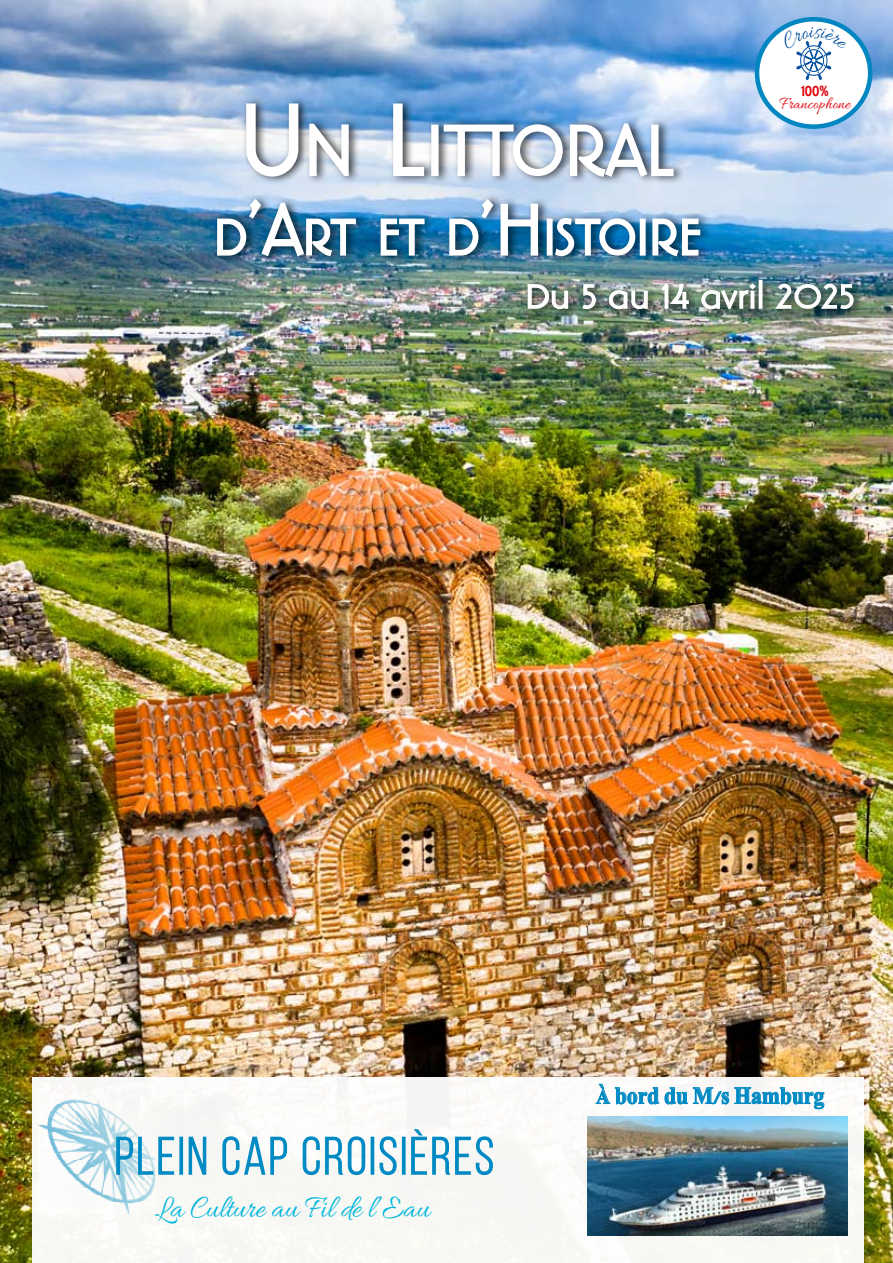
<style>
.page{position:relative;width:893px;height:1263px;background:#fff}
.page>*{position:absolute;margin:0;border:0;box-sizing:border-box;transform-origin:0 0}
.t1{font:86.85px "Linotype Banjoman Text";color:#fff;scale:.95 1}
.t2{font:61.2px "Linotype Banjoman Text";color:#fff;scale:.95 1}
.t3{font:52.5px "Bebas Neue";letter-spacing:.05em;color:#008ac4}
.t4{font:40.95px "Linotype Banjoman Text";color:#fff;scale:1.06 1}
.t5{font:33px "Allura";color:#00b5dc;scale:.9 1}
.t6{font:700 24px "David";color:#008ac4;scale:.9 1}
.t7{font:18px "Allura";color:#e3000b;scale:.92 1}
.t8{font:15.75px "ARESSENCE";color:#e3000b;scale:.91 1}
.s1{font-size:124.05px}
.s2{font-size:87.45px}
.s3{font-family:"Angsana New";font-size:33px}
</style>
<div class="page">
<img style="left:0;top:0;width:893px;height:1262px">
<div style="left:32px;top:1077px;width:832px;height:186px;background:#f9f9f4"></div>
<div style="left:0;top:334px;width:75px;height:84px;background:#000;opacity:.75"></div>
<div style="left:522px;top:274px;width:371px;height:134px;background:#000;opacity:.75"></div>
<div style="left:213px;top:96px;width:680px;height:233px;background:#000;opacity:.75"></div>
<svg style="left:245px;top:102px;width:55px;height:76px"></svg>
<svg style="left:308px;top:123px;width:42px;height:54px"></svg>
<svg style="left:392px;top:102px;width:33px;height:75px"></svg>
<div style="left:431px;top:125px;width:8px;height:51px;border:2px solid #fff"></div>
<svg style="left:443px;top:122px;width:232px;height:56px"></svg>
<img style="left:216px;top:197px;width:141px;height:61px">
<svg style="left:379px;top:217px;width:47px;height:40px"></svg>
<img style="left:448px;top:197px;width:91px;height:60px">
<div style="left:547px;top:219px;width:6px;height:37px;border:2px solid #fff"></div>
<img style="left:554px;top:216px;width:83px;height:41px">
<div style="left:640px;top:219px;width:6px;height:37px;border:2px solid #fff"></div>
<svg style="left:651px;top:217px;width:50px;height:40px"></svg>
<img style="left:38px;top:1099px;width:118px;height:114px">
<svg style="left:116px;top:1136px;width:59px;height:39px"></svg>
<div style="left:179px;top:1137px;width:4px;height:38px;border:1px solid #008ac4"></div>
<svg style="left:188px;top:1136px;width:19px;height:39px"></svg>
<svg style="left:222px;top:1136px;width:66px;height:40px"></svg>
<svg style="left:302px;top:1136px;width:64px;height:40px"></svg>
<div style="left:371px;top:1137px;width:3px;height:38px;border:1px solid #008ac4"></div>
<svg style="left:379px;top:1136px;width:18px;height:40px"></svg>
<div style="left:402px;top:1137px;width:4px;height:38px;border:1px solid #008ac4"></div>
<svg style="left:411px;top:1129px;width:82px;height:47px"></svg>
<img style="left:588px;top:1116px;width:259px;height:119px">
<svg style="left:596px;top:1084px;width:63px;height:20px"></svg>
<svg style="left:665px;top:1087px;width:159px;height:22px"></svg>
<div style="left:757px;top:19px;width:113px;height:108px;background:#fff;border-radius:50%"></div>
<div style="left:755px;top:17px;width:117px;height:112px;border:5px solid #0086c1;border-radius:50%"></div>
<svg style="left:780px;top:26px;width:67px;height:54px"></svg>
<h1 class="t1" style="left:240px;top:107px;width:449px"><span class="s1">U</span>n <span class="s1">L</span>ittoral</h1>
<h2 class="t2" style="left:214px;top:206px;width:514px">d<span class="s2">’A</span>rt et d<span class="s2">’H</span>istoire</h2>
<p class="t8" style="left:801px;top:82px;width:32px">100%</p>
<p class="t7" style="left:780px;top:94px;width:79px">Francophone</p>
<p class="t4" style="left:525px;top:276px;width:312px">Du 5 au 14 avril 2025</p>
<h3 class="t3" style="left:115px;top:1128px;width:381px">PLEIN CAP CROISIÈRES</h3>
<p class="t5" style="left:155px;top:1190px;width:307px">La Culture au Fil de l’Eau</p>
<p class="t6" style="left:596px;top:1086px;width:255px"><span class="s3">À</span> bord du M/s Hamburg</p>
</div>
